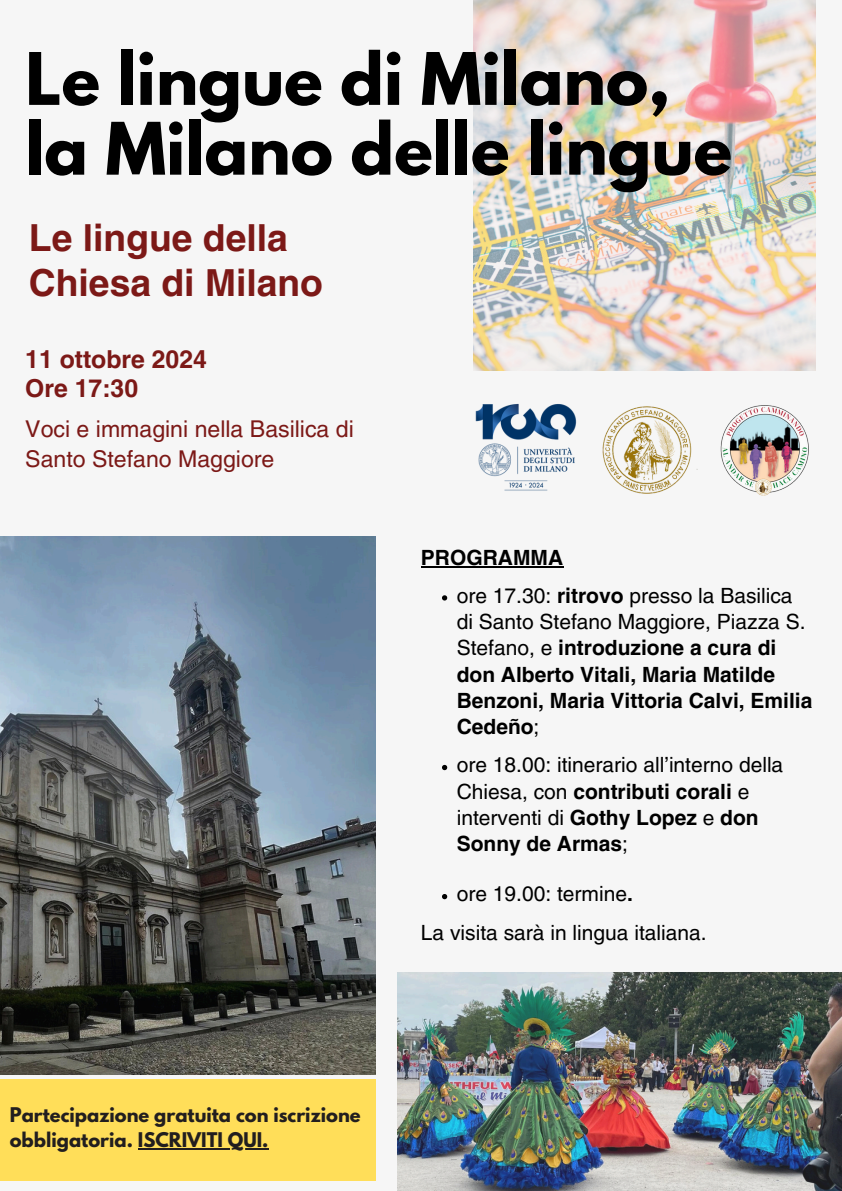
<style>
.page{position:relative;width:842px;height:1191px;background:#fff}
.page>*{position:absolute;margin:0;border:0;box-sizing:border-box;transform-origin:0 0}
.t1{font:700 64.1px/69.8px "League Spartan";color:#000}
.t2{font:700 37.3px/45px "Helvetica LT Pro";color:#7c1917}
.t3{font:700 24.8px/29.2px "Helvetica LT Pro";color:#7c1917}
.t4{font:23.1px/30px "Helvetica LT Pro";color:#7c1917}
.t5{font:700 21px/26.2px "Helvetica LT Pro";color:#000}
.t6{font:21px/26.2px "Helvetica LT Pro";color:#000}
.t7{font:700 17.9px/24.8px "League Spartan";color:#221e1f}
.s1{font-weight:400}
.s2{font-weight:700}
</style>
<div class="page">
<div style="left:0;top:0;width:842px;height:1190px;background:#f6f6f6"></div>
<img style="left:0;top:536px;width:376px;height:537px">
<img style="left:473px;top:0;width:342px;height:370px">
<img style="left:398px;top:972px;width:444px;height:218px">
<div style="left:0;top:1079px;width:375px;height:101px;background:#ffde59"></div>
<img style="left:475px;top:403px;width:102px;height:88px">
<img style="left:602px;top:406px;width:95px;height:88px">
<img style="left:720px;top:405px;width:89px;height:91px">
<hr style="left:138px;top:1147px;width:131px;height:2px;background:#221e1f">
<hr style="left:421px;top:566px;width:142px;height:1px;background:#000">
<svg style="left:442px;top:595px;width:5px;height:5px"></svg>
<svg style="left:442px;top:764px;width:5px;height:6px"></svg>
<svg style="left:442px;top:894px;width:5px;height:5px"></svg>
<p class="t1" style="left:25px;top:52px;width:708px">Le lingue di Milano, la Milano delle lingue</p>
<p class="t2" style="left:29px;top:218px;width:296px">Le lingue della<br>Chiesa di Milano</p>
<h4 class="t3" style="left:25px;top:346px;width:183px">11 ottobre 2024<br>Ore 17:30</h4>
<p class="t4" style="left:25px;top:416px;width:330px">Voci e immagini nella Basilica di<br>Santo Stefano Maggiore</p>
<p class="t5" style="left:421px;top:546px;width:144px">PROGRAMMA</p>
<p class="t5" style="left:457px;top:584px;width:357px"><span class="s1">ore 17.30:</span> ritrovo <span class="s1">presso la Basilica di Santo Stefano Maggiore, Piazza S.<br>Stefano, e</span> introduzione a cura di don Alberto Vitali, Maria Matilde<br>Benzoni, Maria Vittoria Calvi, Emilia<br>Cedeño<span class="s1">;</span></p>
<p class="t6" style="left:457px;top:753px;width:328px">ore 18.00: itinerario all’interno della<br>Chiesa, con <span class="s2">contributi corali</span> e interventi di <span class="s2">Gothy Lopez</span> e <span class="s2">don<br>Sonny de Armas</span>;</p>
<h6 class="t6" style="left:421px;top:876px;width:287px;line-height:38.2px;text-indent:36px">ore 19.00: termine<span class="s2">.<br></span>La visita sarà in lingua italiana.</h6>
<p class="t7" style="left:10px;top:1104px;width:352px">Partecipazione gratuita con iscrizione obbligatoria. ISCRIVITI QUI.</p>
</div>
